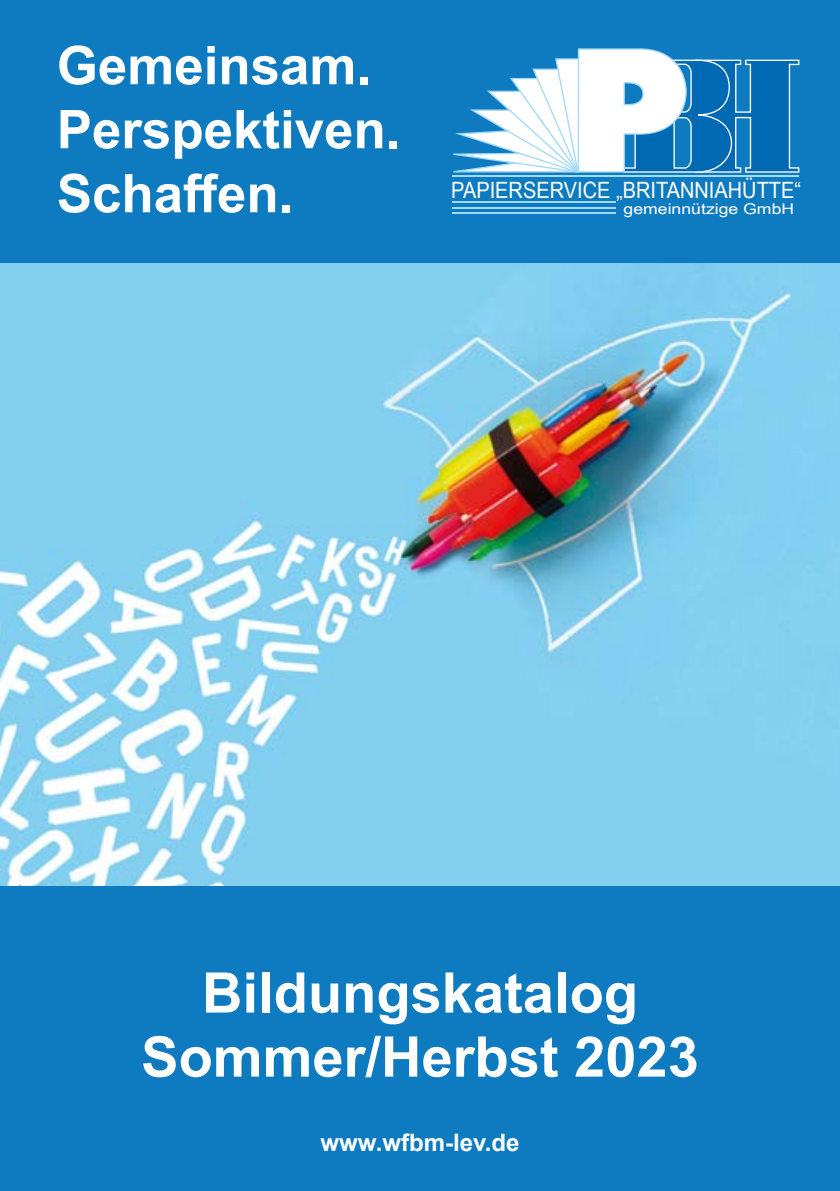
<style>
.page{position:relative;width:840px;height:1191px;background:#fff}
.page>*{position:absolute;margin:0;border:0;box-sizing:border-box;transform-origin:0 0}
.t1{font:700 56px/64px "Arial";color:#fff;text-align:center}
.t2{font:700 53.4px/64px "Arial";color:#fff}
.t3{font:700 24px "Arial";color:#fff}
.t4{font:22.4px "Arial Narrow";color:#fff;scale:1.08 1}
.t5{font:14.8px "Arial Narrow";color:#fff;scale:1.45 1}
</style>
<div class="page">
<div style="left:0;top:0;width:839px;height:268px;background:#0e7abf"></div>
<img style="left:0;top:263px;width:839px;height:623px">
<div style="left:0;top:886px;width:839px;height:305px;background:#0e7abf"></div>
<svg style="left:452px;top:48px;width:348px;height:166px"></svg>
<hr style="left:452px;top:207px;width:163px;height:1px;background:#a1daf8">
<hr style="left:452px;top:201px;width:163px;height:2px;background:#a1daf8">
<hr style="left:452px;top:213px;width:163px;height:1px;background:#a1daf8">
<hr style="left:452px;top:175px;width:346px;height:2px;background:#a1daf8">
<div style="left:451px;top:177px;width:360px;height:23px;background:#0e7abf"></div>
<div style="left:618px;top:200px;width:183px;height:20px;background:#0e7abf"></div>
<p class="t2" style="left:57px;top:34px;width:345px">Gemeinsam.<br>Perspektiven.<br>Schaffen.</p>
<p class="t4" style="left:451px;top:173px;width:325px">PAPIERSERVICE „BRITANNIAHÜTTE“</p>
<p class="t5" style="left:623px;top:198px;width:119px">gemeinnützige GmbH</p>
<p class="t1" style="left:141px;top:961px;width:559px">Bildungskatalog<br>Sommer/Herbst 2023</p>
<p class="t3" style="left:320px;top:1125px;width:200px">www.wfbm-lev.de</p>
</div>
